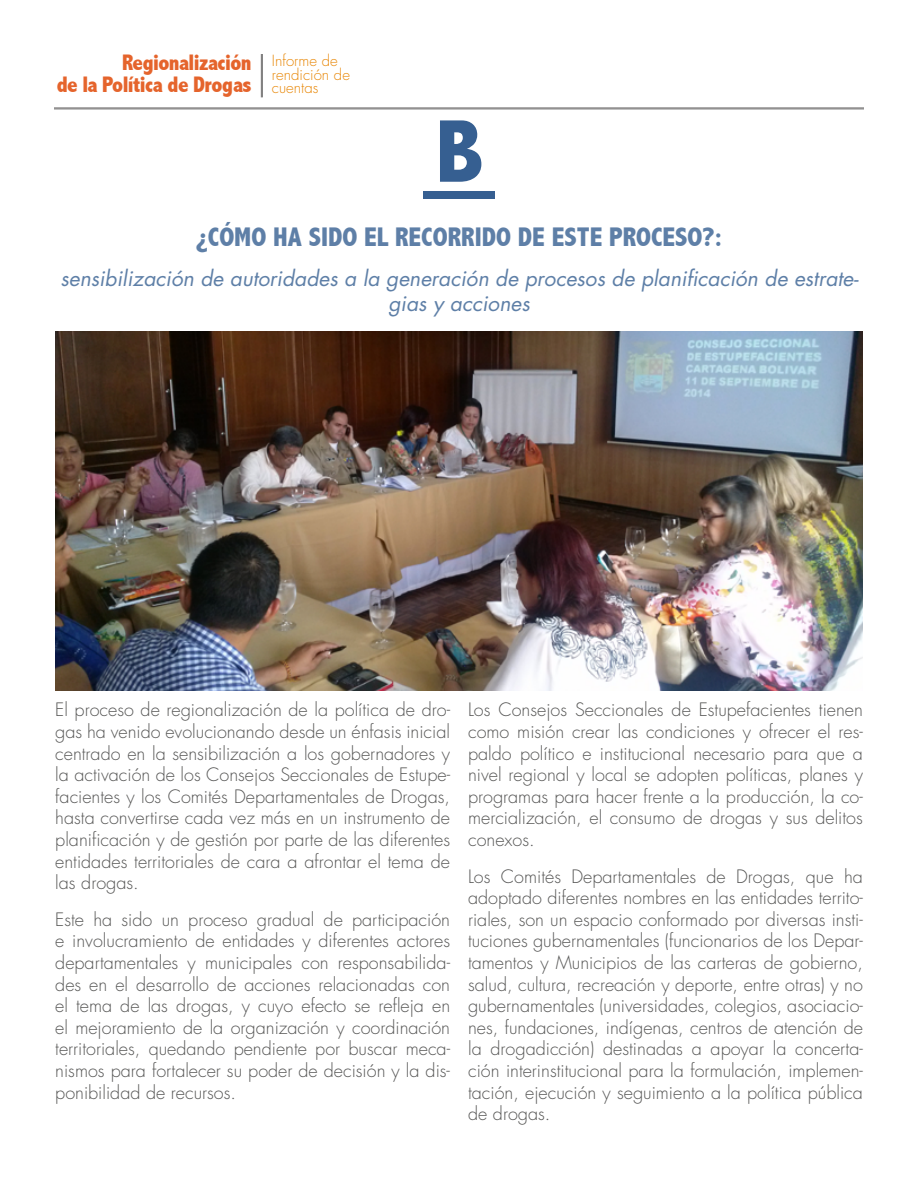
<style>
.page{position:relative;width:918px;height:1188px;background:#fff}
.page>*{position:absolute;margin:0;border:0;box-sizing:border-box;transform-origin:0 0}
.t1{font:800 condensed 90px "Abadi";color:#365f91}
.t2{font:800 condensed 27px "Abadi";color:#5e7fa7}
.t3{font:800 condensed 22.5px/22.5px "Abadi";letter-spacing:-.025em;color:#e5642c;text-align:right}
.t4{font:italic 21px/25.2px "Futura Std";color:#5e7fa7;text-align:center}
.t5{font:300 18px/21.6px "Futura Std";color:#575756;text-align:justify}
.t6{font:300 15px/13.5px "Futura Std";color:#e88707}
</style>
<div class="page">
<hr style="left:262px;top:54px;width:1px;height:43px;background:#706f6f">
<hr style="left:261px;top:54px;width:1px;height:43px;background:#706f6f">
<hr style="left:54px;top:109px;width:810px;height:1px;background:#706f6f">
<hr style="left:54px;top:108px;width:810px;height:1px;background:#706f6f">
<div style="left:423px;top:192px;width:72px;height:7px;background:#365f91"></div>
<img style="left:55px;top:331px;width:808px;height:360px">
<p class="t3" style="left:57px;top:51px;width:197px">Regionalización<br>de la Política de Drogas</p>
<p class="t6" style="left:272px;top:55px;width:80px">Informe de rendición de cuentas</p>
<h1 class="t1" style="left:436px;top:100px;width:48px">B</h1>
<h2 class="t2" style="left:196px;top:221px;width:528px">¿CÓMO HA SIDO EL RECORRIDO DE ESTE PROCESO?:</h2>
<p class="t4" style="left:60px;top:266px;width:800px">sensibilización de autoridades a la generación de procesos de planificación de estrate&shy;gias y acciones</p>
<p class="t5" style="left:55px;top:700px;width:396px">El proceso de regionalización de la política de dro&shy;gas ha venido evolucionando desde un énfasis inicial centrado en la sensibilización a los gobernadores y la activación de los Consejos Seccionales de Estupe&shy;facientes y los Comités Departamentales de Drogas, hasta convertirse cada vez más en un instrumento de planificación y de gestión por parte de las diferentes entidades territoriales de cara a afrontar el tema de las drogas.</p>
<p class="t5" style="left:55px;top:909px;width:396px">Este ha sido un proceso gradual de participación e involucramiento de entidades y diferentes actores departamentales y municipales con responsabilida&shy;des en el desarrollo de acciones relacionadas con el tema de las drogas, y cuyo efecto se refleja en el mejoramiento de la organización y coordinación territoriales, quedando pendiente por buscar meca&shy;nismos para fortalecer su poder de decisión y la dis&shy;ponibilidad de recursos.</p>
<p class="t5" style="left:468px;top:700px;width:396px">Los Consejos Seccionales de Estupefacientes tienen como misión crear las condiciones y ofrecer el res&shy;paldo político e institucional necesario para que a nivel regional y local se adopten políticas, planes y programas para hacer frente a la producción, la co&shy;mercialización, el consumo de drogas y sus delitos conexos.</p>
<p class="t5" style="left:468px;top:866px;width:396px">Los Comités Departamentales de Drogas, que ha adoptado diferentes nombres en las entidades territo&shy;riales, son un espacio conformado por diversas insti&shy;tuciones gubernamentales (funcionarios de los Depar&shy;tamentos y Municipios de las carteras de gobierno, salud, cultura, recreación y deporte, entre otras) y no gubernamentales (universidades, colegios, asociacio&shy;nes, fundaciones, indígenas, centros de atención de la drogadicción) destinadas a apoyar la concerta&shy;ción interinstitucional para la formulación, implemen&shy;tación, ejecución y seguimiento a la política pública de drogas.</p>
</div>
